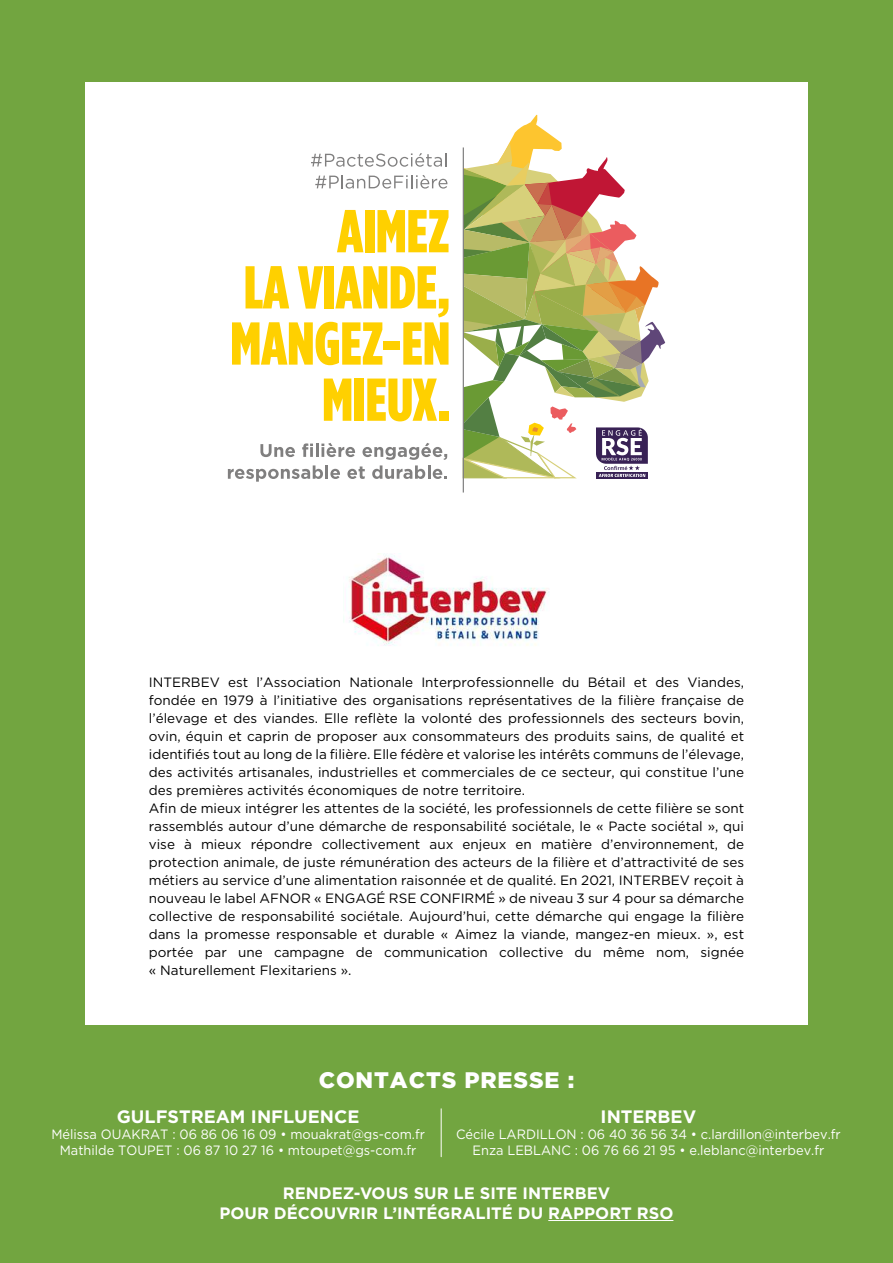
<style>
.page{position:relative;width:893px;height:1263px;background:#72a540}
.page>*{position:absolute;margin:0;border:0;box-sizing:border-box;transform-origin:0 0}
.t1{font:900 22.5px "Gotham";letter-spacing:.04em;color:#fff}
.t2{font:700 18px "Gotham";color:#fff}
.t3{font:700 16.5px/19.8px "Gotham";color:#fff;text-align:center}
.t4{font:13.5px/18px "Gotham";color:#000}
.t5{font:13.5px/16.2px "Gotham";color:#fff;text-align:center;scale:.95 1}
</style>
<div class="page">
<div style="left:85px;top:82px;width:722px;height:942px;background:#fff"></div>
<hr style="left:548px;top:1220px;width:125px;height:1px;background:#fff">
<img style="left:343px;top:553px;width:206px;height:93px">
<svg style="left:337px;top:210px;width:26px;height:42px"></svg>
<div style="left:365px;top:210px;width:9px;height:42px;background:#ffd000"></div>
<svg style="left:377px;top:210px;width:71px;height:42px"></svg>
<svg style="left:232px;top:266px;width:216px;height:99px"></svg>
<svg style="left:324px;top:378px;width:27px;height:43px"></svg>
<div style="left:355px;top:378px;width:9px;height:43px;background:#ffd000"></div>
<svg style="left:367px;top:378px;width:70px;height:43px"></svg>
<div style="left:439px;top:411px;width:9px;height:10px;background:#ffd000"></div>
<svg style="left:311px;top:153px;width:136px;height:14px"></svg>
<svg style="left:315px;top:175px;width:132px;height:14px"></svg>
<svg style="left:228px;top:443px;width:219px;height:39px"></svg>
<hr style="left:463px;top:147px;width:1px;height:345px;background:#807f7f">
<svg style="left:462px;top:115px;width:203px;height:364px"></svg>
<hr style="left:441px;top:1109px;width:1px;height:48px;background:#fff">
<p class="t4" style="left:149px;top:673px;width:597px">INTERBEV est l’Association Nationale Interprofessionnelle du Bétail et des Viandes, fondée en 1979 à l’initiative des organisations représentatives de la filière française de l’élevage et des viandes. Elle reflète la volonté des professionnels des secteurs bovin, ovin, équin et caprin de proposer aux consommateurs des produits sains, de qualité et identifiés tout au long de la filière. Elle fédère et valorise les intérêts communs de l’élevage, des activités artisanales, industrielles et commerciales de ce secteur, qui constitue l’une des premières activités économiques de notre territoire.<br>Afin de mieux intégrer les attentes de la société, les professionnels de cette filière se sont rassemblés autour d’une démarche de responsabilité sociétale, le « Pacte sociétal », qui vise à mieux répondre collectivement aux enjeux en matière d’environnement, de protection animale, de juste rémunération des acteurs de la filière et d’attractivité de ses métiers au service d’une alimentation raisonnée et de qualité. En 2021, INTERBEV reçoit à nouveau le label AFNOR « ENGAGÉ RSE CONFIRMÉ » de niveau 3 sur 4 pour sa démarche collective de responsabilité sociétale. Aujourd’hui, cette démarche qui engage la filière dans la promesse responsable et durable « Aimez la viande, mangez-en mieux. », est portée par une campagne de communication collective du même nom, signée « Naturellement Flexitariens ».</p>
<h1 class="t1" style="left:319px;top:1065px;width:257px">CONTACTS PRESSE :</h1>
<h2 class="t2" style="left:117px;top:1104px;width:244px">GULFSTREAM INFLUENCE</h2>
<p class="t5" style="left:51px;top:1126px;width:395px">Mélissa OUAKRAT : 06 86 06 16 09 • mouakrat@gs-com.fr<br>Mathilde TOUPET : 06 87 10 27 16 • mtoupet@gs-com.fr</p>
<h2 class="t2" style="left:601px;top:1104px;width:97px">INTERBEV</h2>
<p class="t5" style="left:456px;top:1126px;width:406px">Cécile LARDILLON : 06 40 36 56 34 • c.lardillon@interbev.fr<br>Enza LEBLANC : 06 76 66 21 95 • e.leblanc@interbev.fr</p>
<p class="t3" style="left:220px;top:1183px;width:455px">RENDEZ-VOUS SUR LE SITE INTERBEV<br>POUR DÉCOUVRIR L’INTÉGRALITÉ DU RAPPORT RSO</p>
</div>
